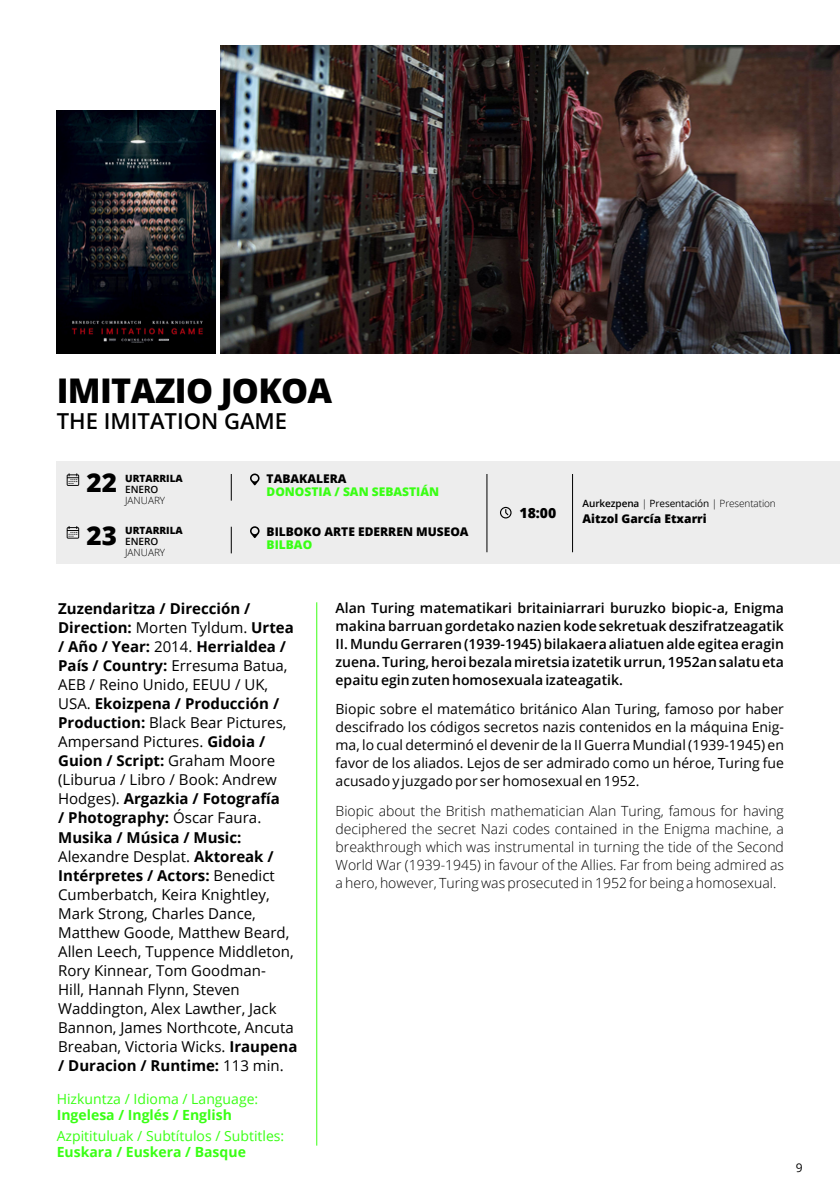
<style>
.page{position:relative;width:840px;height:1191px;background:#fff}
.page>*{position:absolute;margin:0;border:0;box-sizing:border-box;transform-origin:0 0}
.t1{font:800 34px "Open Sans";letter-spacing:-.02em;color:#000}
.t2{font:800 26px/52.8px "Open Sans";color:#000}
.t3{font:600 22px "Open Sans";color:#000}
.t4{font:15px/19px "Open Sans";color:#000}
.t5{font:300 14px/18px "Open Sans";color:#000;text-align:justify}
.t6{font:600 14px/18px "Open Sans";color:#000;text-align:justify}
.t7{font:14px/18px "Open Sans";color:#000;text-align:justify}
.t8{font:14px "Open Sans";color:#39ff14}
.t9{font:700 14px "Open Sans";color:#39ff14}
.t10{font:800 14px "Open Sans";color:#000}
.t11{font:800 12px "Open Sans";color:#000}
.t12{font:800 12px "Open Sans";color:#39ff14}
.t13{font:12px "Open Sans";color:#000}
.t14{font:300 10px "Open Sans";color:#000}
.t15{font:800 10px "Open Sans";color:#000}
.t16{font:600 10px "Open Sans";color:#000}
.s1{font-weight:600}
.s2{font-weight:400}
.s3{font-weight:700}
</style>
<div class="page">
<img style="left:220px;top:45px;width:619px;height:309px">
<img style="left:57px;top:110px;width:158px;height:244px">
<div style="left:57px;top:462px;width:782px;height:102px;background:#ededed"></div>
<svg style="left:231px;top:474px;width:1px;height:26px"></svg>
<svg style="left:231px;top:527px;width:1px;height:26px"></svg>
<hr style="left:486px;top:474px;width:1px;height:78px;background:#000">
<hr style="left:572px;top:474px;width:1px;height:78px;background:#000">
<svg style="left:250px;top:473px;width:9px;height:12px"></svg>
<svg style="left:250px;top:526px;width:9px;height:12px"></svg>
<svg style="left:500px;top:507px;width:11px;height:11px"></svg>
<svg style="left:67px;top:473px;width:12px;height:13px"></svg>
<svg style="left:67px;top:526px;width:12px;height:12px"></svg>
<hr style="left:316px;top:602px;width:1px;height:543px;background:#39ff14">
<h1 class="t1" style="left:57px;top:365px;width:277px">IMITAZIO JOKOA</h1>
<h3 class="t3" style="left:57px;top:406px;width:232px">THE IMITATION GAME</h3>
<h2 class="t2" style="left:86px;top:455px;width:32px">22<br>23</h2>
<p class="t15" style="left:125px;top:470px;width:59px">URTARRILA</p>
<p class="t16" style="left:125px;top:482px;width:35px">ENERO</p>
<p class="t14" style="left:125px;top:493px;width:42px">JANUARY</p>
<p class="t15" style="left:125px;top:523px;width:59px">URTARRILA</p>
<p class="t16" style="left:125px;top:535px;width:35px">ENERO</p>
<p class="t14" style="left:125px;top:546px;width:42px">JANUARY</p>
<p class="t11" style="left:266px;top:470px;width:81px">TABAKALERA</p>
<p class="t12" style="left:266px;top:483px;width:174px">DONOSTIA / SAN SEBASTIÁN</p>
<p class="t11" style="left:266px;top:522px;width:203px">BILBOKO ARTE EDERREN MUSEOA</p>
<p class="t12" style="left:266px;top:535px;width:47px">BILBAO</p>
<p class="t10" style="left:519px;top:502px;width:38px">18:00</p>
<p class="t14" style="left:582px;top:496px;width:195px"><span class="s1">Aurkezpena</span> | <span class="s2">Presentación</span> | Presentation</p>
<p class="t11" style="left:582px;top:509px;width:126px">Aitzol García Etxarri</p>
<p class="t4" style="left:58px;top:599px;width:240px"><span class="s3">Zuzendaritza / Dirección /<br>Direction:</span> Morten Tyldum. <span class="s3">Urtea / Año / Year:</span> 2014. <span class="s3">Herrialdea /<br>País / Country:</span> Erresuma Batua,<br>AEB / Reino Unido, EEUU / UK,<br>USA. <span class="s3">Ekoizpena / Producción /<br>Production:</span> Black Bear Pictures,<br>Ampersand Pictures. <span class="s3">Gidoia /<br>Guion / Script:</span> Graham Moore (Liburua / Libro / Book: Andrew<br>Hodges). <span class="s3">Argazkia / Fotografía<br>/ Photography:</span> Óscar Faura.<br><span class="s3">Musika / Música / Music:<br></span>Alexandre Desplat. <span class="s3">Aktoreak /<br>Intérpretes / Actors:</span> Benedict<br>Cumberbatch, Keira Knightley,<br>Mark Strong, Charles Dance,<br>Matthew Goode, Matthew Beard,<br>Allen Leech, Tuppence Middleton,<br>Rory Kinnear, Tom Goodman-<br>Hill, Hannah Flynn, Steven<br>Waddington, Alex Lawther, Jack<br>Bannon, James Northcote, Ancuta<br>Breaban, Victoria Wicks. <span class="s3">Iraupena / Duracion / Runtime:</span> 113 min.</p>
<p class="t8" style="left:57px;top:1089px;width:203px">Hizkuntza / Idioma / Language:</p>
<p class="t9" style="left:57px;top:1104px;width:176px">Ingelesa / Inglés / English</p>
<p class="t8" style="left:57px;top:1126px;width:229px">Azpitituluak / Subtítulos / Subtitles:</p>
<p class="t9" style="left:57px;top:1142px;width:190px">Euskara / Euskera / Basque</p>
<p class="t6" style="left:335px;top:598px;width:449px">Alan Turing matematikari britainiarrari buruzko biopic-a, Enigma makina barruan gordetako nazien kode sekretuak deszifratzeagatik II. Mundu Gerraren (1939-1945) bilakaera aliatuen alde egitea eragin zuena. Turing, heroi bezala miretsia izatetik urrun, 1952an salatu eta epaitu egin zuten homosexuala izateagatik.</p>
<p class="t7" style="left:335px;top:700px;width:449px">Biopic sobre el matemático británico Alan Turing, famoso por haber descifrado los códigos secretos nazis contenidos en la máquina Enig&shy;ma, lo cual determinó el devenir de la II Guerra Mundial (1939-1945) en favor de los aliados. Lejos de ser admirado como un héroe, Turing fue acusado y juzgado por ser homosexual en 1952.</p>
<p class="t5" style="left:335px;top:801px;width:449px">Biopic about the British mathematician Alan Turing, famous for having deciphered the secret Nazi codes contained in the Enigma machine, a breakthrough which was instrumental in turning the tide of the Second World War (1939-1945) in favour of the Allies. Far from being admired as a hero, however, Turing was prosecuted in 1952 for being a homosexual.</p>
<p class="t13" style="left:795px;top:1159px;width:8px">9</p>
</div>
